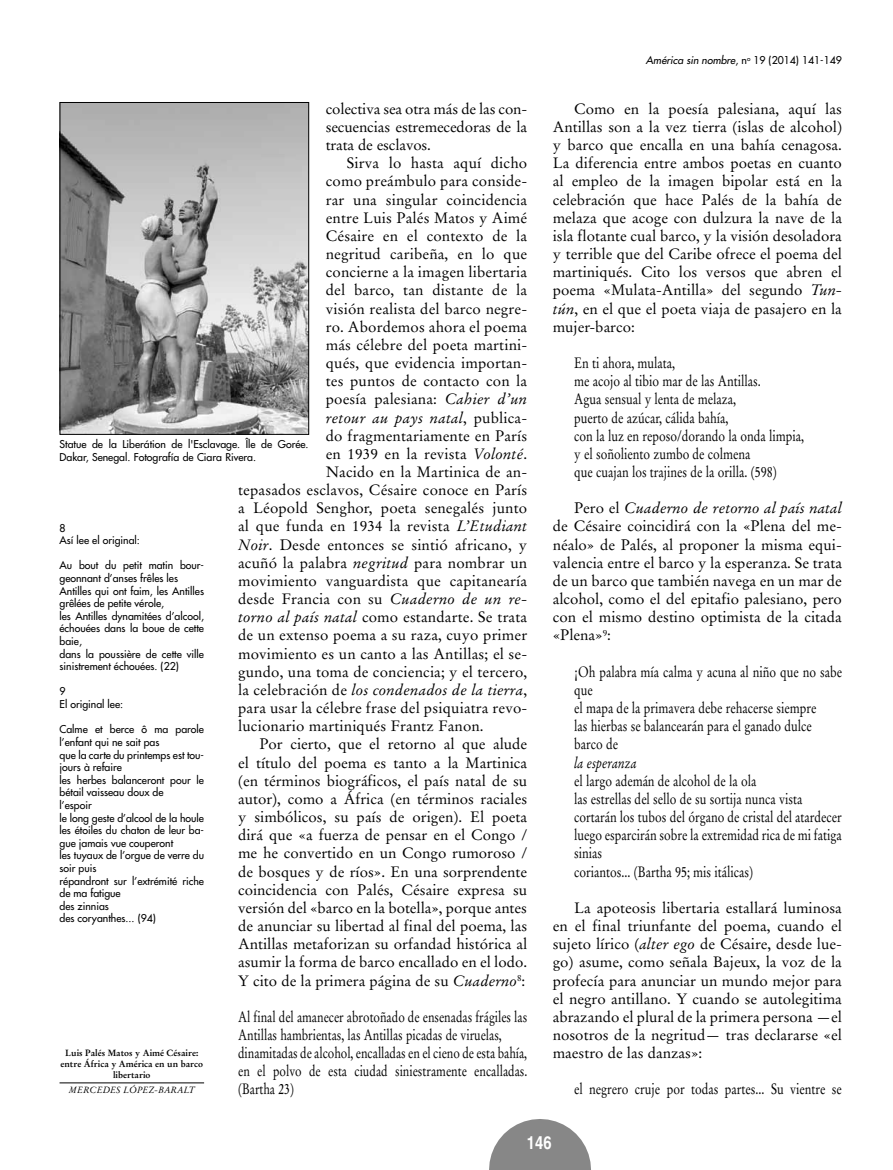
<style>
.page{position:relative;width:893px;height:1170px;background:#fff}
.page>*{position:absolute;margin:0;border:0;box-sizing:border-box;transform-origin:0 0}
.t1{font:700 condensed 18px "Helvetica";color:#fff}
.t2{font:15px/18.1px "Stempel Garamond";color:#000;text-align:justify}
.t3{font:15px/18.1px "Stempel Garamond";color:#000;scale:.8 1}
.t4{font:15px/18.1px "Stempel Garamond";color:#000;scale:.78 1}
.t5{font:italic 15px "Stempel Garamond";letter-spacing:.01em;color:#000}
.t6{font:italic 15px "Stempel Garamond";letter-spacing:.01em;color:#000;scale:.8 1}
.t7{font:10.5px/12.6px "Futura";color:#000}
.t8{font:700 9px/10.9px "Stempel Garamond";color:#000;text-align:center}
.t9{font:italic 9px "Stempel Garamond";color:#000}
.s1{font-style:italic}
.s2{font-style:normal}
</style>
<div class="page">
<svg style="left:489px;top:1119px;width:102px;height:50px"></svg>
<hr style="left:60px;top:1082px;width:144px;height:1px;background:#000">
<img style="left:62px;top:104px;width:245px;height:328px">
<div style="left:60px;top:102px;width:249px;height:332px;border:1px solid #000"></div>
<p class="t2" style="left:326px;top:100px;width:203px">colectiva sea otra más de las con&shy;secuencias estremecedoras de la trata de esclavos.</p>
<p class="t2" style="left:347px;top:154px;width:182px">Sirva lo hasta aquí dicho</p>
<p class="t2" style="left:326px;top:172px;width:203px">como preámbulo para conside-</p>
<p class="t2" style="left:326px;top:190px;width:203px">rar una singular coincidencia</p>
<p class="t2" style="left:326px;top:208px;width:203px">entre Luis Palés Matos y Aimé</p>
<p class="t2" style="left:326px;top:227px;width:203px">Césaire en el contexto de la</p>
<p class="t2" style="left:326px;top:245px;width:203px">negritud caribeña, en lo que</p>
<p class="t2" style="left:326px;top:263px;width:203px">concierne a la imagen libertaria</p>
<p class="t2" style="left:326px;top:281px;width:203px">del barco, tan distante de la</p>
<p class="t2" style="left:326px;top:299px;width:203px">visión realista del barco negre-</p>
<p class="t2" style="left:326px;top:317px;width:203px">ro. Abordemos ahora el poema</p>
<p class="t2" style="left:326px;top:336px;width:203px">más célebre del poeta martini-</p>
<p class="t2" style="left:326px;top:354px;width:203px">qués, que evidencia importan-</p>
<p class="t2" style="left:326px;top:372px;width:203px">tes puntos de contacto con la</p>
<p class="t2" style="left:326px;top:390px;width:203px">poesía palesiana: <span class="s1">Cahier d’un</span></p>
<p class="t5" style="left:326px;top:408px;width:203px">retour au pays natal<span class="s2">, publica-</span></p>
<p class="t2" style="left:326px;top:426px;width:203px">do fragmentariamente en París</p>
<p class="t2" style="left:326px;top:444px;width:203px">en 1939 en la revista <span class="s1">Volonté</span>.</p>
<p class="t2" style="left:326px;top:463px;width:203px">Nacido en la Martinica de an-</p>
<p class="t2" style="left:238px;top:481px;width:291px">tepasados esclavos, Césaire conoce en París</p>
<p class="t2" style="left:238px;top:499px;width:291px">a Léopold Senghor, poeta senegalés junto</p>
<p class="t2" style="left:238px;top:517px;width:291px">al que funda en 1934 la revista <span class="s1">L’Etudiant</span></p>
<p class="t2" style="left:238px;top:535px;width:291px"><span class="s1">Noir</span>. Desde entonces se sintió africano, y</p>
<p class="t2" style="left:238px;top:553px;width:291px">acuñó la palabra <span class="s1">negritud</span> para nombrar un</p>
<p class="t2" style="left:238px;top:571px;width:291px">movimiento vanguardista que capitanearía</p>
<p class="t2" style="left:238px;top:590px;width:291px">desde Francia con su <span class="s1">Cuaderno de un re-</span></p>
<p class="t2" style="left:238px;top:608px;width:291px"><span class="s1">torno al país natal</span> como estandarte. Se trata</p>
<p class="t2" style="left:238px;top:626px;width:291px">de un extenso poema a su raza, cuyo primer</p>
<p class="t2" style="left:238px;top:644px;width:291px">movimiento es un canto a las Antillas; el se-</p>
<p class="t2" style="left:238px;top:662px;width:291px">gundo, una toma de conciencia; y el tercero,</p>
<p class="t5" style="left:238px;top:680px;width:291px"><span class="s2">la celebración de</span> los condenados de la tierra<span class="s2">,</span></p>
<p class="t2" style="left:238px;top:699px;width:291px">para usar la célebre frase del psiquiatra revo-</p>
<p class="t2" style="left:238px;top:717px;width:247px">lucionario martiniqués Frantz Fanon.</p>
<p class="t2" style="left:259px;top:735px;width:269px">Por cierto, que el retorno al que alude</p>
<p class="t2" style="left:238px;top:753px;width:291px">el título del poema es tanto a la Martinica</p>
<p class="t2" style="left:238px;top:771px;width:291px">(en términos biográficos, el país natal de su</p>
<p class="t2" style="left:238px;top:789px;width:291px">autor), como a África (en términos raciales</p>
<p class="t2" style="left:238px;top:807px;width:291px">y simbólicos, su país de origen). El poeta</p>
<p class="t2" style="left:238px;top:826px;width:291px">dirá que «a fuerza de pensar en el Congo /</p>
<p class="t2" style="left:238px;top:844px;width:291px">me he convertido en un Congo rumoroso /</p>
<p class="t2" style="left:238px;top:862px;width:291px">de bosques y de ríos». En una sorprendente</p>
<p class="t2" style="left:238px;top:880px;width:291px">coincidencia con Palés, Césaire expresa su</p>
<p class="t2" style="left:238px;top:898px;width:290px">versión del «barco en la botella», porque antes</p>
<p class="t2" style="left:238px;top:916px;width:291px">de anunciar su libertad al final del poema, las</p>
<p class="t2" style="left:238px;top:934px;width:291px">Antillas metaforizan su orfandad histórica al</p>
<p class="t2" style="left:238px;top:953px;width:291px">asumir la forma de barco encallado en el lodo.</p>
<p class="t2" style="left:238px;top:971px;width:289px">Y cito de la primera página de su <span class="s1">Cuaderno</span><sup>8</sup>:</p>
<p class="t4" style="left:238px;top:1007px;width:372px">Al final del amanecer abrotoñado de ensenadas frágiles las Antillas hambrientas, las Antillas picadas de viruelas, dinamitadas de alcohol, encalladas en el cieno de esta bahía, en el polvo de esta ciudad siniestramente encalladas. (Bartha 23)</p>
<p class="t7" style="left:60px;top:438px;width:251px">Statue de la Liberátion de l'Esclavage. Île de Gorée.<br>Dakar, Senegal. Fotografía de Ciara Rivera.</p>
<p class="t7" style="left:60px;top:521px;width:82px">8<br>Así lee el original:</p>
<p class="t7" style="left:60px;top:559px;width:146px">Au bout du petit matin bour&shy;geonnant d’anses frêles les<br>Antilles qui ont faim, les Antilles grêlées de petite vérole,<br>les Antilles dynamitées d’alcool, échouées dans la boue de cette baie,<br>dans la poussière de cette ville sinistrement échouées. (22)</p>
<p class="t7" style="left:60px;top:685px;width:65px">9<br>El original lee:</p>
<p class="t7" style="left:60px;top:723px;width:146px">Calme et berce ô ma parole l’enfant qui ne sait pas<br>que la carte du printemps est tou&shy;jours à refaire<br>les herbes balanceront pour le bétail vaisseau doux de<br>l’espoir<br>le long geste d’alcool de la houle les étoiles du chaton de leur ba&shy;gue jamais vue couperont<br>les tuyaux de l’orgue de verre du soir puis<br>répandront sur l’extrémité riche de ma fatigue<br>des zinnias<br>des coryanthes... (94)</p>
<p class="t8" style="left:60px;top:1047px;width:144px">Luis Palés Matos y Aimé Césaire: entre África y América en un barco libertario</p>
<p class="t9" style="left:69px;top:1084px;width:128px">Mercedes López-Baralt</p>
<p class="t7" style="left:646px;top:53px;width:198px"><span class="s1">América sin nombre</span>, n<sup>o</sup> 19 (2014) 141-149</p>
<p class="t2" style="left:553px;top:100px;width:291px;text-indent:21px">Como en la poesía palesiana, aquí las Antillas son a la vez tierra (islas de alcohol) y barco que encalla en una bahía cenagosa.<br>La diferencia entre ambos poetas en cuanto al empleo de la imagen bipolar está en la celebración que hace Palés de la bahía de melaza que acoge con dulzura la nave de la isla flotante cual barco, y la visión desoladora y terrible que del Caribe ofrece el poema del martiniqués. Cito los versos que abren el poema «Mulata-Antilla» del segundo <span class="s1">Tun&shy;tún</span>, en el que el poeta viaja de pasajero en la mujer-barco:</p>
<p class="t3" style="left:574px;top:354px;width:289px">En ti ahora, mulata,<br>me acojo al tibio mar de las Antillas.<br>Agua sensual y lenta de melaza,<br>puerto de azúcar, cálida bahía,<br>con la luz en reposo/dorando la onda limpia, y el soñoliento zumbo de colmena<br>que cuajan los trajines de la orilla. (598)</p>
<p class="t2" style="left:553px;top:499px;width:291px;text-indent:21px">Pero el <span class="s1">Cuaderno de retorno al país natal </span>de Césaire coincidirá con la «Plena del me&shy;néalo» de Palés, al proponer la misma equi&shy;valencia entre el barco y la esperanza. Se trata de un barco que también navega en un mar de alcohol, como el del epitafio palesiano, pero con el mismo destino optimista de la citada «Plena»<sup>9</sup>:</p>
<p class="t3" style="left:574px;top:662px;width:336px">¡Oh palabra mía calma y acuna al niño que no sabe que<br>el mapa de la primavera debe rehacerse siempre<br>las hierbas se balancearán para el ganado dulce barco de</p>
<p class="t6" style="left:574px;top:753px;width:80px">la esperanza</p>
<p class="t3" style="left:574px;top:771px;width:336px">el largo ademán de alcohol de la ola<br>las estrellas del sello de su sortija nunca vista cortarán los tubos del órgano de cristal del atardecer luego esparcirán sobre la extremidad rica de mi fatiga sinias<br>coriantos... (Bartha 95; mis itálicas)</p>
<p class="t2" style="left:553px;top:898px;width:291px;text-indent:21px">La apoteosis libertaria estallará luminosa en el final triunfante del poema, cuando el sujeto lírico (<span class="s1">alter ego</span> de Césaire, desde lue&shy;go) asume, como señala Bajeux, la voz de la profecía para anunciar un mundo mejor para el negro antillano. Y cuando se autolegitima abrazando el plural de la primera persona —el nosotros de la negritud— tras declararse «el maestro de las danzas»:</p>
<p class="t3" style="left:574px;top:1080px;width:336px">el negrero cruje por todas partes... Su vientre se</p>
<p class="t1" style="left:527px;top:1131px;width:26px">146</p>
</div>
